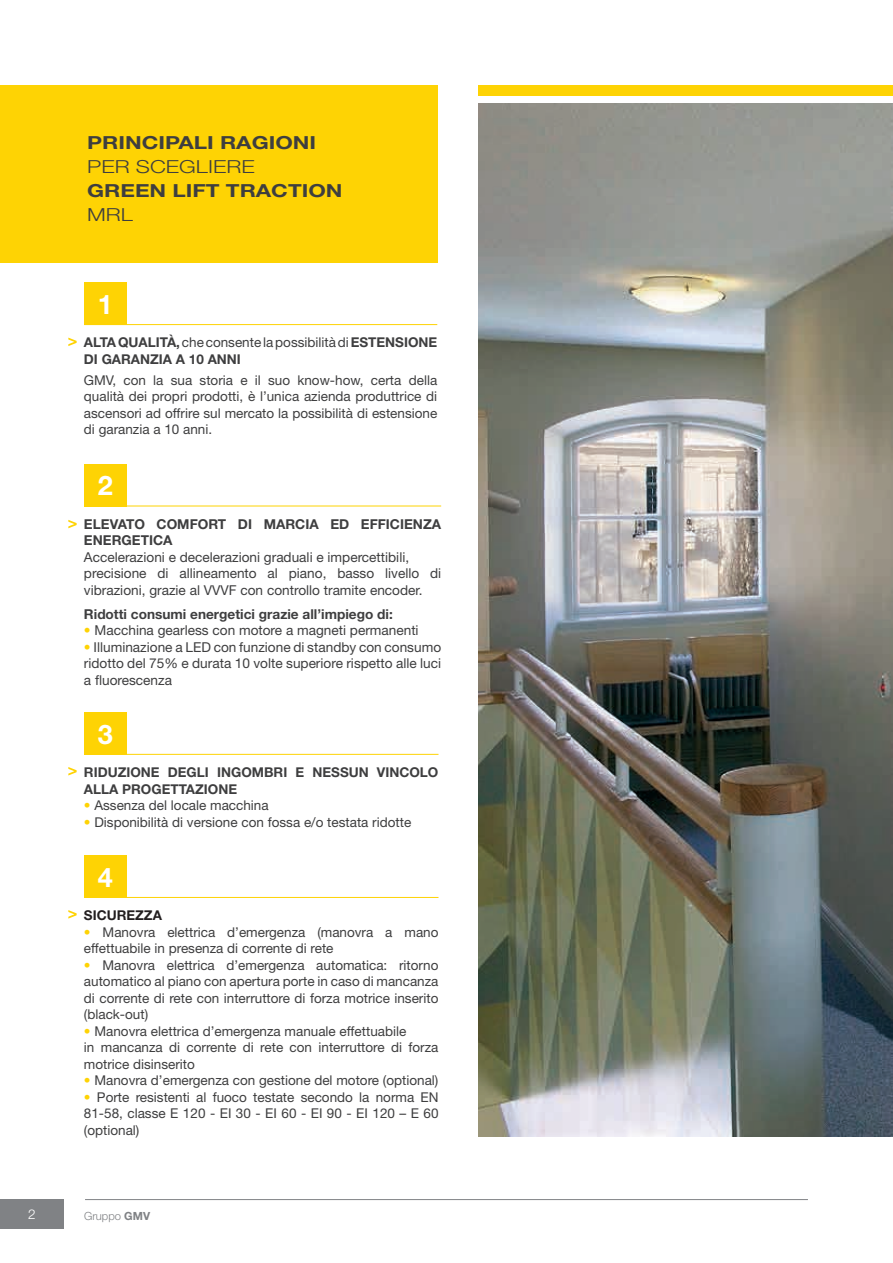
<style>
.page{position:relative;width:893px;height:1263px;background:#fff}
.page>*{position:absolute;margin:0;border:0;box-sizing:border-box;transform-origin:0 0}
.t1{font:700 27px "Helvetica Neue LT Std";color:#fff}
.t2{font:700 18px "Helvetica Neue LT Std";color:#3e3e3f;scale:1.25 1}
.t3{font:300 18px "Helvetica Neue LT Std";color:#3e3e3f;scale:1.25 1}
.t4{font:13.65px/16.5px "Helvetica Neue LT Std";color:#3e3e3f}
.t5{font:700 13.65px/16.5px "Helvetica Neue LT Std";color:#3e3e3f}
.t6{font:13.5px/16.5px "Helvetica Neue LT Std";color:#3e3e3f;text-align:justify}
.t7{font:700 13.5px/16.5px "Helvetica Neue LT Std";color:#3e3e3f}
.t8{font:700 13.5px "Helvetica Neue LT Std";color:#231f20}
.t9{font:300 13.5px "Helvetica Neue LT Std";color:#fff}
.t10{font:300 11.25px "Helvetica Neue LT Std";color:#808285}
.s1{font-weight:400}
.s2{color:#fed304}
.s3{font-weight:700}
</style>
<div class="page">
<img style="left:478px;top:103px;width:415px;height:1033px">
<div style="left:0;top:85px;width:437px;height:177px;background:#fed304"></div>
<svg style="left:68px;top:338px;width:9px;height:8px"></svg>
<svg style="left:68px;top:520px;width:9px;height:8px"></svg>
<svg style="left:68px;top:767px;width:9px;height:8px"></svg>
<svg style="left:68px;top:910px;width:9px;height:8px"></svg>
<div style="left:84px;top:282px;width:43px;height:43px;background:#fed304"></div>
<hr style="left:84px;top:324px;width:353px;height:1px;background:#fed304">
<div style="left:84px;top:464px;width:43px;height:42px;background:#fed304"></div>
<hr style="left:84px;top:506px;width:357px;height:1px;background:#fed304">
<div style="left:84px;top:712px;width:43px;height:43px;background:#fed304"></div>
<hr style="left:84px;top:754px;width:354px;height:1px;background:#fed304">
<div style="left:84px;top:855px;width:43px;height:43px;background:#fed304"></div>
<hr style="left:84px;top:897px;width:354px;height:1px;background:#fed304">
<div style="left:0;top:1199px;width:64px;height:30px;background:#808285"></div>
<hr style="left:85px;top:1199px;width:723px;height:1px;background:#808285">
<div style="left:478px;top:85px;width:415px;height:11px;background:#fed304"></div>
<p class="t2" style="left:87px;top:131px;width:185px">PRINCIPALI RAGIONI</p>
<p class="t3" style="left:87px;top:156px;width:136px">PER SCEGLIERE</p>
<p class="t2" style="left:87px;top:179px;width:206px">GREEN LIFT TRACTION</p>
<p class="t3" style="left:87px;top:203px;width:38px">MRL</p>
<p class="t1" style="left:98px;top:288px;width:17px">1</p>
<p class="t7" style="left:84px;top:334px;width:355px">ALTA QUALITÀ, <span class="s1">che consente la possibilità di</span> ESTENSIONE<br>DI GARANZIA A 10 ANNI</p>
<p class="t6" style="left:84px;top:372px;width:355px">GMV, con la sua storia e il suo know-how, certa della qualità dei propri prodotti, è l’unica azienda produttrice di ascensori ad offrire sul mercato la possibilità di estensione di garanzia a 10 anni.</p>
<p class="t1" style="left:98px;top:469px;width:17px">2</p>
<p class="t5" style="left:84px;top:515px;width:359px">ELEVATO COMFORT DI MARCIA ED EFFICIENZA<br>ENERGETICA</p>
<p class="t4" style="left:84px;top:549px;width:327px">Accelerazioni e decelerazioni graduali e impercettibili,</p>
<p class="t4" style="left:84px;top:565px;width:359px">precisione di allineamento al piano, basso livello di vibrazioni, grazie al VVVF con controllo tramite encoder.</p>
<p class="t5" style="left:84px;top:605px;width:310px">Ridotti consumi energetici grazie all’impiego di:</p>
<p class="t4" style="left:84px;top:622px;width:336px"><span class="s2">•</span> Macchina gearless con motore a magneti permanenti</p>
<p class="t4" style="left:84px;top:639px;width:359px"><span class="s2">•</span> Illuminazione a LED con funzione di standby con consumo</p>
<p class="t4" style="left:84px;top:655px;width:359px">ridotto del 75% e durata 10 volte superiore rispetto alle luci a fluorescenza</p>
<p class="t1" style="left:98px;top:717px;width:17px">3</p>
<p class="t7" style="left:84px;top:764px;width:356px">RIDUZIONE DEGLI INGOMBRI E NESSUN VINCOLO<br>ALLA PROGETTAZIONE</p>
<p class="t6" style="left:84px;top:797px;width:186px"><span class="s2">•</span> Assenza del locale macchina</p>
<p class="t6" style="left:84px;top:813px;width:329px"><span class="s2">•</span> Disponibilità di versione con fossa e/o testata ridotte</p>
<p class="t1" style="left:98px;top:860px;width:17px">4</p>
<p class="t8" style="left:84px;top:907px;width:79px">SICUREZZA</p>
<p class="t6" style="left:84px;top:923px;width:356px"><span class="s2">•</span> Manovra elettrica d’emergenza (manovra a mano effettuabile in presenza di corrente di rete</p>
<p class="t6" style="left:84px;top:956px;width:356px"><span class="s2">•</span> Manovra elettrica d’emergenza automatica: ritorno automatico al piano con apertura porte in caso di mancanza di corrente di rete con interruttore di forza motrice inserito (black-out)</p>
<p class="t6" style="left:84px;top:1022px;width:324px"><span class="s2">•</span> Manovra elettrica d’emergenza manuale effettuabile</p>
<p class="t6" style="left:84px;top:1039px;width:356px">in mancanza di corrente di rete con interruttore di forza motrice disinserito</p>
<p class="t6" style="left:84px;top:1072px;width:356px"><span class="s2">•</span> Manovra d’emergenza con gestione del motore (optional)</p>
<p class="t6" style="left:84px;top:1088px;width:356px"><span class="s2">•</span> Porte resistenti al fuoco testate secondo la norma EN 81-58, classe E 120 - EI 30 - EI 60 - EI 90 - EI 120 – E 60 (optional)</p>
<p class="t9" style="left:28px;top:1206px;width:9px">2</p>
<p class="t10" style="left:84px;top:1209px;width:68px">Gruppo <span class="s3">GMV</span></p>
</div>
